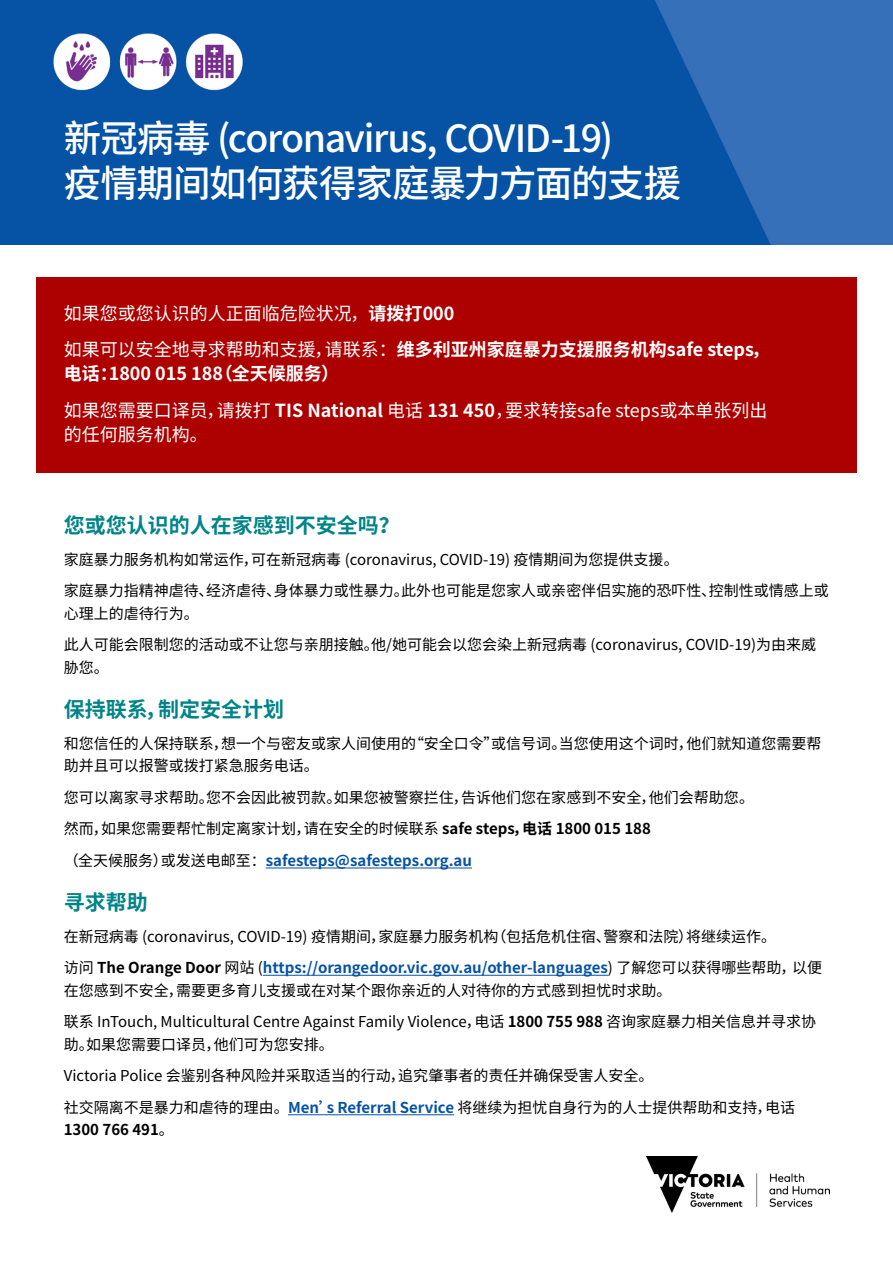
<style>
.page{position:relative;width:893px;height:1263px;background:#fff}
.page>*{position:absolute;margin:0;border:0;box-sizing:border-box;transform-origin:0 0}
.t1{font:500 37.5px/45px "Noto Sans CJ Ksc";letter-spacing:-.035em;color:#fff}
.t2{font:700 21px "Noto Sans CJ Ksc";color:#008488}
.t3{font:18px/36.8px "Noto Sans CJ Ksc";color:#fff}
.t4{font:700 18px/36.8px "Noto Sans CJ Ksc";color:#fff}
.t5{font:15px/31.5px "Noto Sans CJ Ksc";color:#000}
.t6{font:700 15px "Noto Sans CJ Ksc";color:#000}
.s1{font-weight:700}
.s2{font-weight:400}
.s3{font-weight:700;color:#0653a5}
</style>
<div class="page">
<img style="left:0;top:0;width:893px;height:244px">
<div style="left:36px;top:278px;width:821px;height:195px;background:#ad0001"></div>
<img style="left:646px;top:1157px;width:183px;height:55px">
<hr style="left:266px;top:868px;width:206px;height:1px;background:#0653a5">
<hr style="left:263px;top:975px;width:345px;height:1px;background:#0653a5">
<hr style="left:288px;top:1114px;width:166px;height:1px;background:#0653a5">
<h1 class="t1" style="left:64px;top:117px;width:619px">新冠病毒 (coronavirus, COVID-19)<br>疫情期间如何获得家庭暴力方面的支援</h1>
<p class="t3" style="left:64px;top:295px;width:707px">如果您或您认识的人正面临危险状况，<span class="s1">请拨打000<br></span>如果可以安全地寻求帮助和支援，请联系：<span class="s1">维多利亚州家庭暴力支援服务机构safe steps，</span></p>
<p class="t4" style="left:64px;top:356px;width:705px">电话：1800 015 188（全天候服务）<br><span class="s2">如果您需要口译员，请拨打</span> TIS National <span class="s2">电话</span> 131 450<span class="s2">，要求转接safe steps或本单张列出</span></p>
<p class="t3" style="left:64px;top:416px;width:146px">的任何服务机构。</p>
<h2 class="t2" style="left:64px;top:514px;width:337px">您或您认识的人在家感到不安全吗？</h2>
<p class="t5" style="left:64px;top:544px;width:767px">家庭暴力服务机构如常运作，可在新冠病毒 (coronavirus, COVID-19) 疫情期间为您提供支援。<br>家庭暴力指精神虐待、经济虐待、身体暴力或性暴力。此外也可能是您家人或亲密伴侣实施的恐吓性、控制性或情感上或</p>
<p class="t5" style="left:64px;top:598px;width:754px">心理上的虐待行为。<br>此人可能会限制您的活动或不让您与亲朋接触。他/她可能会以您会染上新冠病毒 (coronavirus, COVID-19)为由来威</p>
<p class="t5" style="left:64px;top:652px;width:47px">胁您。</p>
<h2 class="t2" style="left:64px;top:698px;width:222px">保持联系，制定安全计划</h2>
<p class="t5" style="left:64px;top:732px;width:759px;line-height:22.5px">和您信任的人保持联系，想一个与密友或家人间使用的“安全口令”或信号词。当您使用这个词时，他们就知道您需要帮助并且可以报警或拨打紧急服务电话。</p>
<p class="t5" style="left:64px;top:782px;width:692px">您可以离家寻求帮助。您不会因此被罚款。如果您被警察拦住，告诉他们您在家感到不安全，他们会帮助您。然而，如果您需要帮忙制定离家计划，请在安全的时候联系 <span class="s1">safe steps，电话 1800 015 188<br></span>（全天候服务）或发送电邮至：<span class="s3">safesteps@safesteps.org.au</span></p>
<h2 class="t2" style="left:64px;top:890px;width:85px">寻求帮助</h2>
<p class="t5" style="left:64px;top:920px;width:760px">在新冠病毒 (coronavirus, COVID-19) 疫情期间，家庭暴力服务机构（包括危机住宿、警察和法院）将继续运作。<br>访问 <span class="s1">The Orange Door</span> 网站 (<span class="s3">https://orangedoor.vic.gov.au/other-languages</span>) 了解您可以获得哪些帮助，以便</p>
<p class="t5" style="left:64px;top:974px;width:754px">在您感到不安全，需要更多育儿支援或在对某个跟你亲近的人对待你的方式感到担忧时求助。<br>联系 InTouch, Multicultural Centre Against Family Violence，电话 <span class="s1">1800 755 988</span> 咨询家庭暴力相关信息并寻求协</p>
<p class="t5" style="left:64px;top:1028px;width:733px">助。如果您需要口译员，他们可为您安排。<br>Victoria Police 会鉴别各种风险并采取适当的行动，追究肇事者的责任并确保受害人安全。<br>社交隔离不是暴力和虐待的理由。<span class="s3">Men’s Referral Service</span> 将继续为担忧自身行为的人士提供帮助和支持，电话</p>
<p class="t6" style="left:64px;top:1121px;width:112px">1300 766 491<span class="s2">。</span></p>
</div>
